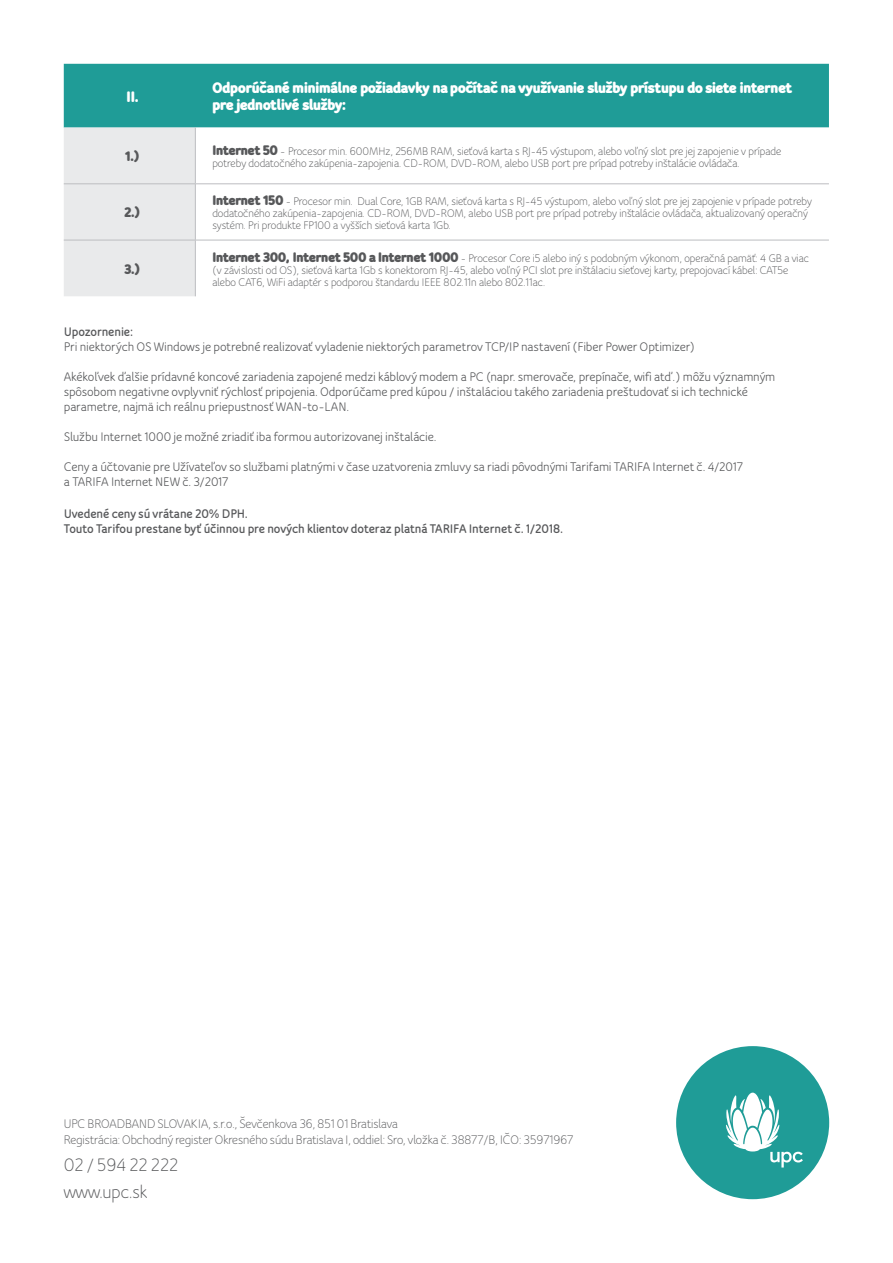
<style>
.page{position:relative;width:893px;height:1263px;background:#fff}
.page>*{position:absolute;margin:0;border:0;box-sizing:border-box;transform-origin:0 0}
.t1{font:19.5px/27px "Bloom Speak OT";color:#57585a}
.t2{font:900 16.5px/16.5px "Bloom Speak Title";letter-spacing:-.005em;color:#fff}
.t3{font:900 15px "Bloom Speak Title";color:#57585a}
.t4{font:500 13.5px/15px "Bloom Speak Body";letter-spacing:-.01em;color:#57585a}
.t5{font:13.5px/16.2px "Bloom Speak OT";color:#57585a}
.t6{font:800 13.5px/15px "Bloom Speak Body";letter-spacing:-.01em;color:#57585a}
.t7{font:12px/12px "Bloom Speak OT";color:#57585a}
.s1{font-family:"Bloom Speak Title";font-weight:900;font-size:15px}
</style>
<div class="page">
<div style="left:676px;top:1046px;width:153px;height:153px;background:#1f9c97;border-radius:50%"></div>
<svg style="left:726px;top:1092px;width:77px;height:75px"></svg>
<div style="left:64px;top:64px;width:765px;height:64px;background:#1f9c97"></div>
<div style="left:64px;top:128px;width:131px;height:168px;background:#e9eaeb"></div>
<svg style="left:196px;top:183px;width:633px;height:57px"></svg>
<hr style="left:64px;top:184px;width:131px;height:1px;background:#bcbdc0">
<hr style="left:195px;top:184px;width:634px;height:1px;background:#bcbdc0">
<hr style="left:64px;top:240px;width:131px;height:1px;background:#bcbdc0">
<hr style="left:195px;top:240px;width:634px;height:1px;background:#bcbdc0">
<hr style="left:195px;top:128px;width:1px;height:56px;background:#bcbdc0">
<hr style="left:195px;top:184px;width:1px;height:56px;background:#bcbdc0">
<hr style="left:195px;top:240px;width:1px;height:56px;background:#bcbdc0">
<h2 class="t2" style="left:127px;top:88px;width:14px">II.</h2>
<h2 class="t2" style="left:212px;top:80px;width:581px">Odporúčané minimálne požiadavky na počítač na využívanie služby prístupu do siete internet pre jednotlivé služby:</h2>
<p class="t3" style="left:125px;top:148px;width:16px">1.)</p>
<p class="t7" style="left:212px;top:145px;width:570px"><span class="s1">Internet 50</span> - Procesor min. 600MHz, 256MB RAM, sieťová karta s RJ-45 výstupom, alebo voľný slot pre jej zapojenie v prípade potreby dodatočného zakúpenia-zapojenia. CD-ROM, DVD-ROM, alebo USB port pre prípad potreby inštalácie ovládača.</p>
<p class="t3" style="left:125px;top:204px;width:17px">2.)</p>
<p class="t7" style="left:212px;top:196px;width:601px"><span class="s1">Internet 150</span> - Procesor min. Dual Core, 1GB RAM, sieťová karta s RJ-45 výstupom, alebo voľný slot pre jej zapojenie v prípade potreby dodatočného zakúpenia-zapojenia. CD-ROM, DVD-ROM, alebo USB port pre prípad potreby inštalácie ovládača, aktualizovaný operačný systém. Pri produkte FP100 a vyšších sieťová karta 1Gb.</p>
<p class="t3" style="left:125px;top:260px;width:17px">3.)</p>
<p class="t7" style="left:212px;top:252px;width:598px"><span class="s1">Internet 300, Internet 500 a Internet 1000</span> - Procesor Core i5 alebo iný s podobným výkonom, operačná pamäť: 4 GB a viac (v závislosti od OS), sieťová karta 1Gb s konektorom RJ-45, alebo voľný PCI slot pre inštálaciu sieťovej karty, prepojovací kábel: CAT5e alebo CAT6, WiFi adaptér s podporou štandardu IEEE 802.11n alebo 802.11ac.</p>
<p class="t6" style="left:64px;top:323px;width:71px">Upozornenie:</p>
<p class="t4" style="left:64px;top:339px;width:633px">Pri niektorých OS Windows je potrebné realizovať vyladenie niektorých parametrov TCP/IP nastavení (Fiber Power Optimizer)</p>
<p class="t4" style="left:64px;top:369px;width:713px">Akékoľvek ďalšie prídavné koncové zariadenia zapojené medzi káblový modem a PC (napr. smerovače, prepínače, wifi atď.) môžu významným spôsobom negativne ovplyvniť rýchlosť pripojenia. Odporúčame pred kúpou / inštaláciou takého zariadenia preštudovať si ich technické parametre, najmä ich reálnu priepustnosť WAN-to-LAN.</p>
<p class="t4" style="left:64px;top:429px;width:374px">Službu Internet 1000 je možné zriadiť iba formou autorizovanej inštalácie.</p>
<p class="t4" style="left:64px;top:459px;width:681px">Ceny a účtovanie pre Užívateľov so službami platnými v čase uzatvorenia zmluvy sa riadi pôvodnými Tarifami TARIFA Internet č. 4/2017 a TARIFA Internet NEW č. 3/2017</p>
<p class="t6" style="left:64px;top:506px;width:501px">Uvedené ceny sú vrátane 20% DPH.<br>Touto Tarifou prestane byť účinnou pre nových klientov doteraz platná TARIFA Internet č. 1/2018.</p>
<p class="t5" style="left:64px;top:1116px;width:511px">UPC BROADBAND SLOVAKIA, s.r.o., Ševčenkova 36, 851 01 Bratislava<br>Registrácia: Obchodný register Okresného súdu Bratislava I, oddiel: Sro, vložka č. 38877/B, IČO: 35971967</p>
<h1 class="t1" style="left:64px;top:1151px;width:116px">02 / 594 22 222 www.upc.sk</h1>
</div>
